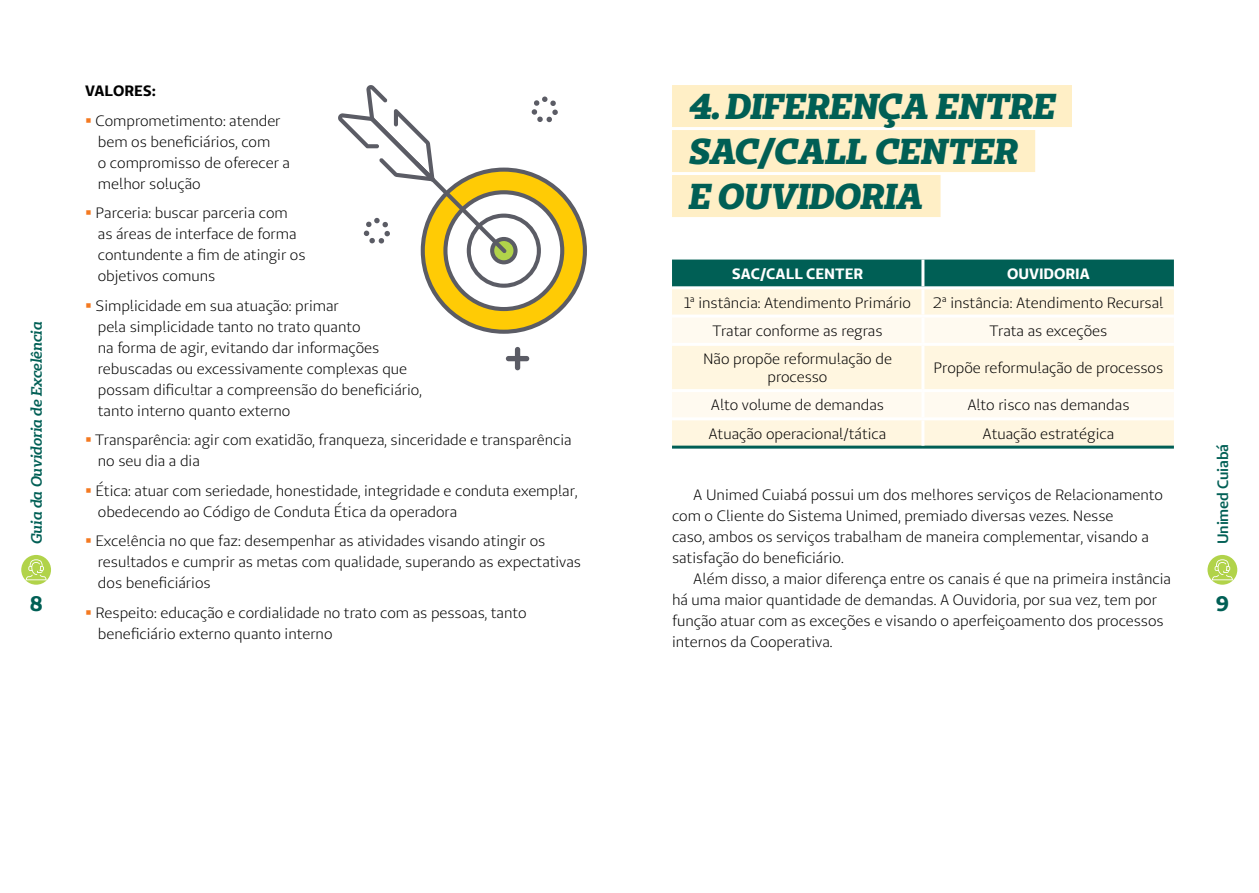
<style>
.page{position:relative;width:1259px;height:893px;background:#fff}
.page>*{position:absolute;margin:0;border:0;box-sizing:border-box;transform-origin:0 0}
.t1{font:italic 800 36px/45px "Unimed Slab";color:#005f55}
.t2{font:700 21px "Unimed Sans";color:#005f55}
.t3{font:15px/21px "Unimed Sans";color:#000}
.t4{font:italic 600 15px "Unimed Slab";letter-spacing:-.01em;color:#005f55}
.t5{font:700 15px "Unimed Sans";color:#fff}
.t6{font:600 15px "Unimed Sans";letter-spacing:-.01em;color:#005f55}
.t7{font:700 15px "Unimed Sans";color:#000}
.s1{color:#f47920}
</style>
<div class="page">
<svg style="left:21px;top:555px;width:30px;height:30px"></svg>
<svg style="left:1207px;top:555px;width:30px;height:30px"></svg>
<div style="left:672px;top:85px;width:400px;height:42px;background:#ffefc6"></div>
<div style="left:672px;top:130px;width:363px;height:42px;background:#ffefc6"></div>
<div style="left:672px;top:175px;width:268px;height:42px;background:#ffefc6"></div>
<div style="left:672px;top:260px;width:502px;height:26px;background:#005f55"></div>
<svg style="left:672px;top:289px;width:502px;height:157px;background:#fdf5df"></svg>
<svg style="left:672px;top:318px;width:502px;height:99px;fill:#fffaf0"></svg>
<hr style="left:672px;top:446px;width:251px;height:3px;background:#005f55">
<hr style="left:923px;top:446px;width:251px;height:3px;background:#005f55">
<hr style="left:921px;top:260px;width:3px;height:26px;background:#fff">
<hr style="left:921px;top:289px;width:3px;height:26px;background:#fff">
<hr style="left:672px;top:315px;width:251px;height:3px;background:#fff">
<hr style="left:923px;top:315px;width:251px;height:3px;background:#fff">
<hr style="left:921px;top:318px;width:3px;height:25px;background:#fff">
<hr style="left:672px;top:343px;width:251px;height:3px;background:#fff">
<hr style="left:923px;top:343px;width:251px;height:3px;background:#fff">
<hr style="left:921px;top:346px;width:3px;height:43px;background:#fff">
<hr style="left:672px;top:389px;width:251px;height:3px;background:#fff">
<hr style="left:923px;top:389px;width:251px;height:3px;background:#fff">
<hr style="left:921px;top:392px;width:3px;height:25px;background:#fff">
<hr style="left:672px;top:417px;width:251px;height:3px;background:#fff">
<hr style="left:923px;top:417px;width:251px;height:3px;background:#fff">
<hr style="left:921px;top:420px;width:3px;height:26px;background:#fff">
<div style="left:515px;top:347px;width:5px;height:23px;background:#5b5c65;border-radius:3px"></div>
<div style="left:506px;top:356px;width:23px;height:5px;background:#5b5c65;border-radius:3px"></div>
<svg style="left:338px;top:85px;width:249px;height:249px"></svg>
<p class="t7" style="left:85px;top:81px;width:72px">VALORES:</p>
<p class="t3" style="left:98px;top:110px;width:194px;text-indent:-13px"><span class="s1">▪</span> Comprometimento: atender bem os beneficiários, com<br>o compromisso de oferecer a melhor solução</p>
<p class="t3" style="left:98px;top:202px;width:209px;text-indent:-13px"><span class="s1">▪</span> Parceria: buscar parceria com as áreas de interface de forma contundente a fim de atingir os objetivos comuns</p>
<p class="t3" style="left:98px;top:295px;width:325px;text-indent:-13px"><span class="s1">▪</span> Simplicidade em sua atuação: primar<br>pela simplicidade tanto no trato quanto<br>na forma de agir, evitando dar informações rebuscadas ou excessivamente complexas que possam dificultar a compreensão do beneficiário, tanto interno quanto externo</p>
<p class="t3" style="left:98px;top:429px;width:475px;text-indent:-13px"><span class="s1">▪</span> Transparência: agir com exatidão, franqueza, sinceridade e transparência no seu dia a dia</p>
<p class="t3" style="left:98px;top:480px;width:481px;text-indent:-13px"><span class="s1">▪</span> Ética: atuar com seriedade, honestidade, integridade e conduta exemplar, obedecendo ao Código de Conduta Ética da operadora</p>
<p class="t3" style="left:98px;top:530px;width:485px;text-indent:-13px"><span class="s1">▪</span> Excelência no que faz: desempenhar as atividades visando atingir os resultados e cumprir as metas com qualidade, superando as expectativas dos beneficiários</p>
<p class="t3" style="left:98px;top:602px;width:430px;text-indent:-13px"><span class="s1">▪</span> Respeito: educação e cordialidade no trato com as pessoas, tanto beneficiário externo quanto interno</p>
<h1 class="t1" style="left:689px;top:82px;width:367px">4.DIFERENÇA ENTRE<br>SAC/CALL CENTER<br>E OUVIDORIA</h1>
<p class="t5" style="left:732px;top:264px;width:133px">SAC/CALL CENTER</p>
<p class="t5" style="left:1007px;top:264px;width:84px">OUVIDORIA</p>
<p class="t3" style="left:684px;top:292px;width:228px">1ª instância: Atendimento Primário</p>
<p class="t3" style="left:933px;top:292px;width:232px">2ª instância: Atendimento Recursal</p>
<p class="t3" style="left:712px;top:320px;width:172px">Tratar conforme as regras</p>
<p class="t3" style="left:989px;top:320px;width:119px">Trata as exceções</p>
<p class="t3" style="left:703px;top:350px;width:190px;line-height:18px;text-align:center">Não propõe reformulação de processo</p>
<p class="t3" style="left:933px;top:357px;width:231px">Propõe reformulação de processos</p>
<p class="t3" style="left:711px;top:394px;width:174px">Alto volume de demandas</p>
<p class="t3" style="left:967px;top:394px;width:164px">Alto risco nas demandas</p>
<p class="t3" style="left:708px;top:423px;width:179px">Atuação operacional/tática</p>
<p class="t3" style="left:982px;top:423px;width:133px">Atuação estratégica</p>
<p class="t4" style="left:27px;top:544px;width:225px;rotate:-90deg">Guia da Ouvidoria de Excelência</p>
<p class="t6" style="left:1213px;top:544px;width:102px;rotate:-90deg">Unimed Cuiabá</p>
<p class="t3" style="left:672px;top:484px;width:492px;text-indent:21px">A Unimed Cuiabá possui um dos melhores serviços de Relacionamento com o Cliente do Sistema Unimed, premiado diversas vezes. Nesse<br>caso, ambos os serviços trabalham de maneira complementar, visando a satisfação do beneficiário.</p>
<p class="t3" style="left:672px;top:568px;width:500px;text-indent:21px">Além disso, a maior diferença entre os canais é que na primeira instância há uma maior quantidade de demandas. A Ouvidoria, por sua vez, tem por função atuar com as exceções e visando o aperfeiçoamento dos processos internos da Cooperativa.</p>
<h2 class="t2" style="left:30px;top:590px;width:14px">8</h2>
<h2 class="t2" style="left:1215px;top:590px;width:15px">9</h2>
</div>
